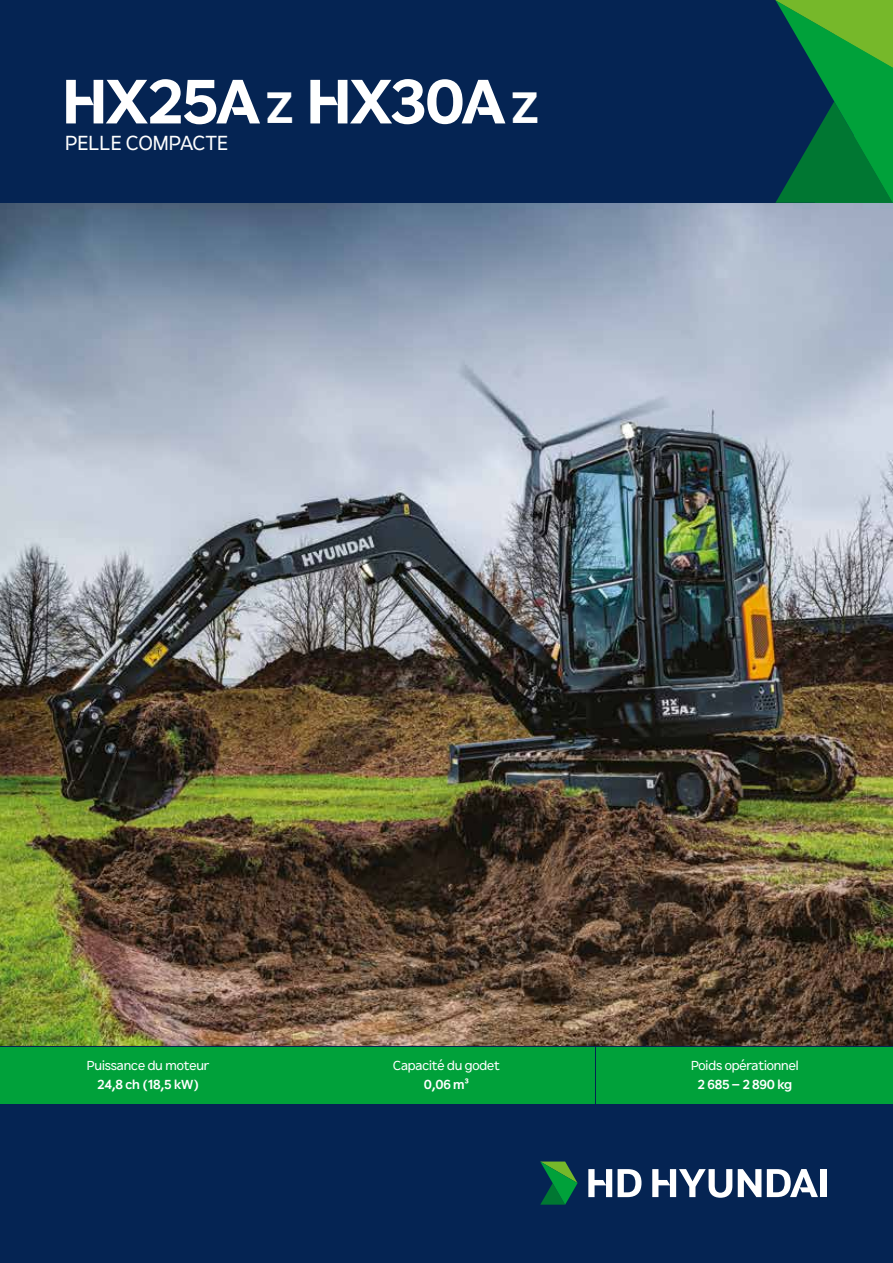
<style>
.page{position:relative;width:893px;height:1263px;background:#fff}
.page>*{position:absolute;margin:0;border:0;box-sizing:border-box;transform-origin:0 0}
.t1{font:60.6px "HD Hyundai Gothic Euro Lg Bd";letter-spacing:-.03em;color:#fff}
.t2{font:20.4px "HD Hyundai Gothic Euro";color:#fff}
.t3{font:13.05px "HD Hyundai Gothic Euro";letter-spacing:-.01em;color:#fff}
.t4{font:700 13.05px "HD Hyundai Gothic Euro";letter-spacing:-.02em;color:#fff}
.s1{font-size:42.6px}
</style>
<div class="page">
<img style="left:0;top:203px;width:893px;height:844px">
<div style="left:0;top:0;width:893px;height:203px;background:#052453"></div>
<div style="left:0;top:1047px;width:893px;height:216px;background:#052453"></div>
<svg style="left:540px;top:1161px;width:38px;height:44px"></svg>
<svg style="left:618px;top:1169px;width:23px;height:28px"></svg>
<svg style="left:588px;top:1169px;width:24px;height:28px"></svg>
<svg style="left:738px;top:1169px;width:23px;height:28px"></svg>
<div style="left:821px;top:1169px;width:6px;height:28px;background:#fff"></div>
<svg style="left:652px;top:1169px;width:80px;height:29px"></svg>
<svg style="left:767px;top:1169px;width:51px;height:28px"></svg>
<div style="left:0;top:1047px;width:296px;height:56px;background:#00a13a"></div>
<div style="left:298px;top:1047px;width:297px;height:56px;background:#00a13a"></div>
<div style="left:597px;top:1047px;width:296px;height:56px;background:#00a13a"></div>
<svg style="left:775px;top:0;width:118px;height:203px"></svg>
<h1 class="t1" style="left:62px;top:60px;width:478px">HX25A <span class="s1">Z</span> HX30A <span class="s1">Z</span></h1>
<h2 class="t2" style="left:65px;top:130px;width:165px">PELLE COMPACTE</h2>
<p class="t3" style="left:87px;top:1057px;width:124px">Puissance du moteur</p>
<p class="t4" style="left:97px;top:1076px;width:103px">24,8 ch (18,5 kW)</p>
<p class="t3" style="left:393px;top:1057px;width:108px">Capacité du godet</p>
<p class="t4" style="left:424px;top:1076px;width:47px">0,06 m³</p>
<p class="t3" style="left:691px;top:1057px;width:109px">Poids opérationnel</p>
<p class="t4" style="left:697px;top:1076px;width:96px">2 685 – 2 890 kg</p>
</div>
